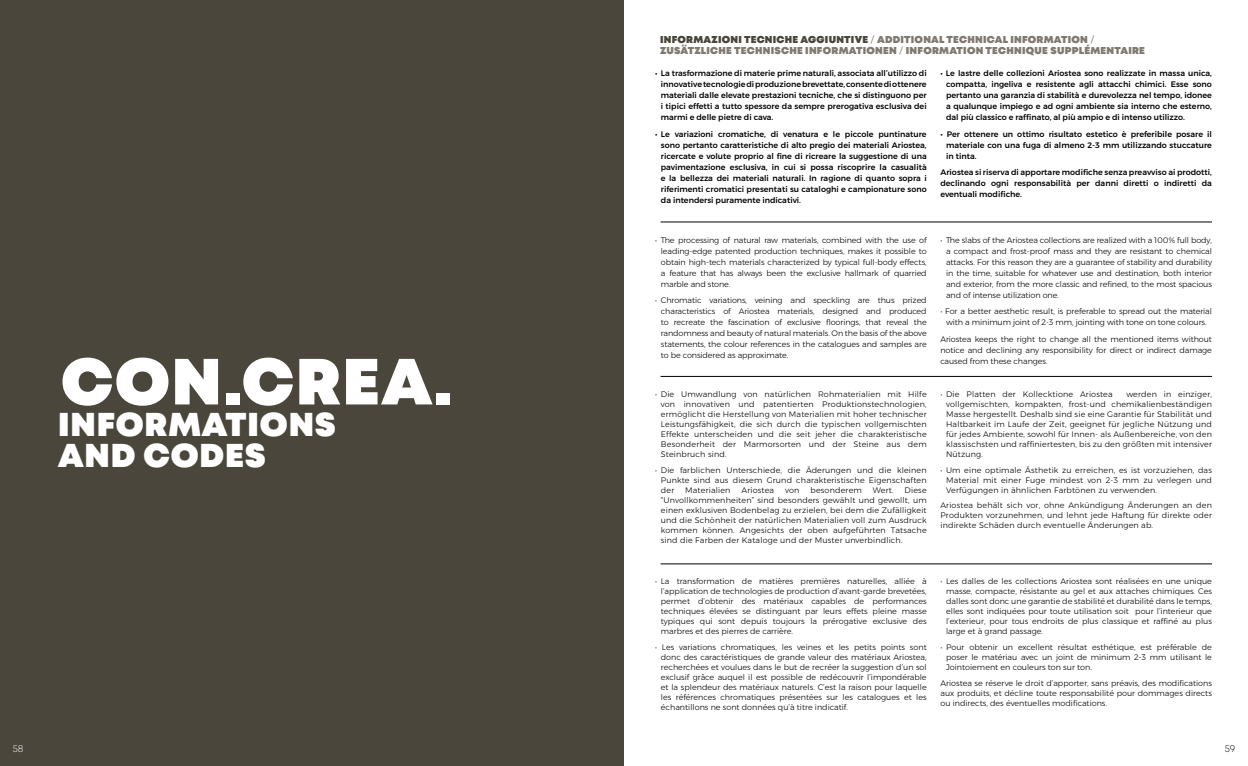
<style>
.page{position:relative;width:1248px;height:766px;background:#fff}
.page>*{position:absolute;margin:0;border:0;box-sizing:border-box;transform-origin:0 0}
.t1{font:900 65px "Mont";letter-spacing:.025em;color:#fff}
.t2{font:900 33px/31px "Mont";letter-spacing:.025em;color:#fff}
.t3{font:900 10px/11px "Mont";letter-spacing:.025em;color:#7f7970}
.t4{font:300 10px "Mont";color:#fff}
.t5{font:300 10px "Mont";color:#000}
.t6{font:300 8px/10px "Montserrat";color:#000;text-align:justify}
.t7{font:500 8px/11px "Montserrat";color:#000;text-align:justify}
.t8{font:300 8px "Montserrat";letter-spacing:.02em;color:#000}
.s1{color:#4a463b}
.s2{font-weight:400}
</style>
<div class="page">
<div style="left:0;top:0;width:624px;height:765px;background:#4a463b"></div>
<hr style="left:660px;top:222px;width:551px;height:1px;background:#000">
<hr style="left:660px;top:563px;width:551px;height:1px;background:#000">
<hr style="left:660px;top:376px;width:551px;height:1px;background:#000">
<h1 class="t1" style="left:61px;top:339px;width:392px">CON.CREA.</h1>
<h2 class="t2" style="left:58px;top:410px;width:279px">INFORMATIONS<br>AND CODES</h2>
<p class="t3" style="left:660px;top:34px;width:486px"><span class="s1">INFORMAZIONI TECNICHE AGGIUNTIVE</span> <span class="s2">/</span> ADDITIONAL TECHNICAL INFORMATION <span class="s2">/<br></span>ZUSÄTZLICHE TECHNISCHE INFORMATIONEN <span class="s2">/</span> INFORMATION TECHNIQUE SUPPLÉMENTAIRE</p>
<p class="t7" style="left:660px;top:68px;width:267px;text-indent:-6px">• La trasformazione di materie prime naturali, associata all’utilizzo di innovative tecnologie di produzione brevettate, consente di ottenere materiali dalle elevate prestazioni tecniche, che si distinguono per i tipici effetti a tutto spessore da sempre prerogativa esclusiva dei marmi e delle pietre di cava.</p>
<p class="t7" style="left:660px;top:128px;width:267px;text-indent:-6px">• Le variazioni cromatiche, di venatura e le piccole puntinature sono pertanto caratteristiche di alto pregio dei materiali Ariostea, ricercate e volute proprio al fine di ricreare la suggestione di una pavimentazione esclusiva, in cui si possa riscoprire la casualità e la bellezza dei materiali naturali. In ragione di quanto sopra i riferimenti cromatici presentati su cataloghi e campionature sono da intendersi puramente indicativi.</p>
<p class="t7" style="left:946px;top:68px;width:267px;text-indent:-6px">• Le lastre delle collezioni Ariostea sono realizzate in massa unica, compatta, ingeliva e resistente agli attacchi chimici. Esse sono pertanto una garanzia di stabilità e durevolezza nel tempo, idonee a qualunque impiego e ad ogni ambiente sia interno che esterno, dal più classico e raffinato, al più ampio e di intenso utilizzo.</p>
<p class="t7" style="left:946px;top:128px;width:267px;text-indent:-6px">• Per ottenere un ottimo risultato estetico è preferibile posare il materiale con una fuga di almeno 2-3 mm utilizzando stuccature in tinta.</p>
<p class="t7" style="left:940px;top:167px;width:273px">Ariostea si riserva di apportare modifiche senza preavviso ai prodotti, declinando ogni responsabilità per danni diretti o indiretti da eventuali modifiche.</p>
<p class="t6" style="left:660px;top:234px;width:267px;line-height:11px;text-indent:-6px">• The processing of natural raw materials, combined with the use of leading-edge patented production techniques, makes it possible to obtain high-tech materials characterized by typical full-body effects, a feature that has always been the exclusive hallmark of quarried marble and stone.</p>
<p class="t6" style="left:660px;top:295px;width:267px;line-height:11px;text-indent:-6px">• Chromatic variations, veining and speckling are thus prized characteristics of Ariostea materials, designed and produced to recreate the fascination of exclusive floorings, that reveal the randomness and beauty of natural materials. On the basis of the above statements, the colour references in the catalogues and samples are to be considered as approximate.</p>
<p class="t6" style="left:660px;top:389px;width:267px;text-indent:-6px">• Die Umwandlung von natürlichen Rohmaterialien mit Hilfe von innovativen und patentierten Produktionstechnologien, ermöglicht die Herstellung von Materialien mit hoher technischer Leistungsfähigkeit, die sich durch die typischen vollgemischten Effekte unterscheiden und die seit jeher die charakteristische Besonderheit der Marmorsorten und der Steine aus dem Steinbruch sind.</p>
<p class="t6" style="left:660px;top:464px;width:267px;text-indent:-6px">• Die farblichen Unterschiede, die Äderungen und die kleinen Punkte sind aus diesem Grund charakteristische Eigenschaften der</p>
<p class="t8" style="left:685px;top:483px;width:47px">Materialien</p>
<p class="t8" style="left:741px;top:483px;width:34px">Ariostea</p>
<p class="t6" style="left:785px;top:484px;width:16px">von</p>
<p class="t8" style="left:810px;top:483px;width:53px">besonderem</p>
<p class="t6" style="left:872px;top:484px;width:22px">Wert.</p>
<p class="t6" style="left:660px;top:484px;width:267px;text-indent:244px">Diese “Unvollkommenheiten” sind besonders gewählt und gewollt, um einen exklusiven Bodenbelag zu erzielen, bei dem die Zufälligkeit und die Schönheit der natürlichen Materialien voll zum Ausdruck kommen können. Angesichts der oben aufgeführten Tatsache sind die Farben der Kataloge und der Muster unverbindlich.</p>
<p class="t6" style="left:946px;top:234px;width:267px;line-height:11px;text-indent:-6px">• The slabs of the Ariostea collections are realized with a 100% full body, a compact and frost-proof mass and they are resistant to chemical attacks. For this reason they are a guarantee of stability and durability in the time, suitable for whatever use and destination, both interior and exterior, from the more classic and refined, to the most spacious and of intense utilization one.</p>
<p class="t6" style="left:940px;top:306px;width:273px;line-height:11px;text-align:center">• For a better aesthetic result, is preferable to spread out the material with a minimum joint of 2-3 mm, jointing with tone on tone colours.</p>
<p class="t6" style="left:940px;top:333px;width:273px;line-height:11px">Ariostea keeps the right to change all the mentioned items without notice and declining any responsibility for direct or indirect damage caused from these changes.</p>
<p class="t8" style="left:940px;top:388px;width:174px">• Die Platten der Kollecktione Ariostea</p>
<p class="t6" style="left:946px;top:389px;width:267px;text-indent:180px">werden in einziger, vollgemischten, kompakten, frost-und chemikalienbeständigen Masse hergestellt. Deshalb sind sie eine Garantie für Stabilität und Haltbarkeit im Laufe der Zeit, geeignet für jegliche Nützung und für jedes Ambiente, sowohl für Innen- als Außenbereiche, von den klassischsten und raffiniertesten, bis zu den größten mit intensiver Nützung.</p>
<p class="t6" style="left:946px;top:464px;width:267px;text-indent:-6px">• Um eine optimale Ästhetik zu erreichen, es ist vorzuziehen, das Material mit einer Fuge mindest von 2-3 mm zu verlegen und Verfügungen in ähnlichen Farbtönen zu verwenden.</p>
<p class="t6" style="left:940px;top:500px;width:273px">Ariostea behält sich vor, ohne Ankündigung Änderungen an den Produkten vorzunehmen, und lehnt jede Haftung für direkte oder indirekte Schäden durch eventuelle Änderungen ab.</p>
<p class="t6" style="left:660px;top:576px;width:267px;text-indent:-6px">• La transformation de matières premières naturelles, alliée à l’application de technologies de production d’avant-garde brevetées, permet d’obtenir des matériaux capables de performances techniques élevées se distinguant par leurs effets pleine masse typiques qui sont depuis toujours la prérogative exclusive des marbres et des pierres de carrière.</p>
<p class="t6" style="left:660px;top:642px;width:267px;text-indent:-6px">• Les variations chromatiques, les veines et les petits points sont donc des caractéristiques de grande valeur des matériaux Ariostea, recherchées et voulues dans le but de recréer la suggestion d’un sol exclusif grâce auquel il est possible de redécouvrir l’impondérable et la splendeur des matériaux naturels. C’est la raison pour laquelle les références chromatiques présentées sur les catalogues et les échantillons ne sont données qu’à titre indicatif.</p>
<p class="t6" style="left:946px;top:576px;width:267px;text-indent:-6px">• Les dalles de les collections Ariostea sont réalisées en une unique masse, compacte, résistante au gel et aux attaches chimiques. Ces dalles sont donc une garantie de stabilité et durabilité dans le temps, elles sont indiquées pour toute utilisation soit pour l’interieur que l’exterieur, pour tous endroits de plus classique et raffiné au plus large et à grand passage.</p>
<p class="t6" style="left:946px;top:642px;width:267px;text-indent:-6px">• Pour obtenir un excellent résultat esthétique, est préférable de poser le matériau avec un joint de minimum 2-3 mm utilisant le Jointoiement en couleurs ton sur ton.</p>
<p class="t6" style="left:940px;top:677px;width:273px">Ariostea se réserve le droit d’apporter, sans préavis, des modifications aux produits, et décline toute responsabilité pour dommages directs ou indirects, des éventuelles modifications.</p>
<p class="t4" style="left:13px;top:741px;width:12px">58</p>
<p class="t5" style="left:1224px;top:741px;width:12px">59</p>
</div>
